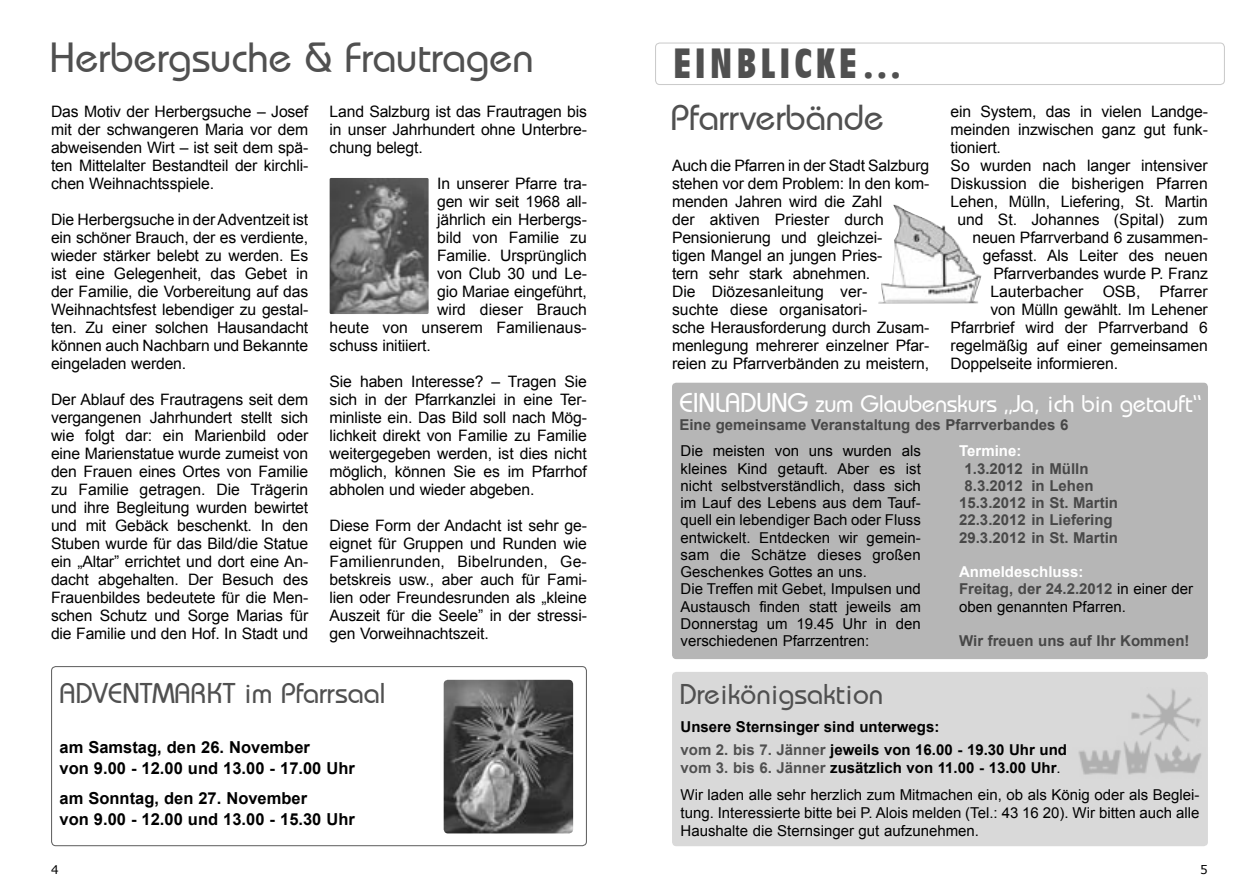
<style>
.page{position:relative;width:1259px;height:893px;background:#fff}
.page>*{position:absolute;margin:0;border:0;box-sizing:border-box;transform-origin:0 0}
.t1{font:42px "Bahirmi Light Normal";color:#505050}
.t2{font:700 condensed 42px "Antilope";letter-spacing:.1em;color:#505050}
.t3{font:36px "Bahirmi Light Normal";color:#505050}
.t4{font:28.5px "Bahirmi Light Normal";color:#505050}
.t5{font:24px "Bahirmi Light Normal";letter-spacing:-.01em;color:#fff}
.t6{font:700 16.5px/21px "Arial";color:#000}
.t7{font:15.75px/18px "Arial";letter-spacing:-.01em;color:#000;text-align:justify}
.t8{font:15px/17.2px "Arial";color:#000}
.t9{font:700 15px "Arial";color:#484848}
.t10{font:700 15px/22.5px "Arial";color:#000}
.t11{font:700 15px "Arial";color:#fff}
.t12{font:12px "Verdana";color:#000}
.s1{font-size:27.15px}
.s2{font-weight:700;color:#fff}
.s3{font-weight:700;color:#484848}
.s4{color:#505050}
.s5{font-weight:700;color:#505050}
.s6{font-weight:700}
</style>
<div class="page">
<svg style="left:51px;top:666px;width:536px;height:180px"></svg>
<img style="left:444px;top:680px;width:129px;height:153px">
<img style="left:330px;top:178px;width:98px;height:136px">
<div style="left:672px;top:672px;width:536px;height:174px;background:#d9d9d9"></div>
<svg style="left:655px;top:42px;width:570px;height:43px"></svg>
<img style="left:878px;top:205px;width:103px;height:98px">
<div style="left:672px;top:383px;width:536px;height:276px;background:#b6b6b6"></div>
<h1 class="t1" style="left:50px;top:33px;width:485px">Herbergsuche &amp; Frautragen</h1>
<p class="t7" style="left:51px;top:102px;width:259px">Das Motiv der Herbergsuche – Josef mit der schwangeren Maria vor dem abweisenden Wirt – ist seit dem spä&shy;ten Mittelalter Bestandteil der kirchli&shy;chen Weihnachtsspiele.</p>
<p class="t7" style="left:51px;top:210px;width:259px">Die Herbergsuche in der Adventzeit ist ein schöner Brauch, der es verdiente, wieder stärker belebt zu werden. Es ist eine Gelegenheit, das Gebet in der Familie, die Vorbereitung auf das Weihnachtsfest lebendiger zu gestal&shy;ten. Zu einer solchen Hausandacht können auch Nachbarn und Bekannte eingeladen werden.</p>
<p class="t7" style="left:51px;top:390px;width:259px">Der Ablauf des Frautragens seit dem vergangenen Jahrhundert stellt sich wie folgt dar: ein Marienbild oder eine Marienstatue wurde zumeist von den Frauen eines Ortes von Familie zu Familie getragen. Die Trägerin und ihre Begleitung wurden bewirtet und mit Gebäck beschenkt. In den Stuben wurde für das Bild/die Statue ein „Altar” errichtet und dort eine An&shy;dacht abgehalten. Der Besuch des Frauenbildes bedeutete für die Men&shy;schen Schutz und Sorge Marias für die Familie und den Hof. In Stadt und</p>
<p class="t7" style="left:330px;top:102px;width:259px">Land Salzburg ist das Frautragen bis in unser Jahrhundert ohne Unterbre&shy;chung belegt.</p>
<p class="t7" style="left:437px;top:174px;width:151px">In unserer Pfarre tra-</p>
<p class="t7" style="left:437px;top:192px;width:151px">gen wir seit 1968 all-</p>
<p class="t7" style="left:437px;top:210px;width:151px">jährlich ein Herbergs-</p>
<p class="t7" style="left:437px;top:228px;width:151px">bild von Familie zu</p>
<p class="t7" style="left:437px;top:246px;width:151px">Familie. Ursprünglich</p>
<p class="t7" style="left:437px;top:264px;width:151px">von Club 30 und Le-</p>
<p class="t7" style="left:437px;top:282px;width:151px">gio Mariae eingeführt,</p>
<p class="t7" style="left:437px;top:300px;width:151px">wird dieser Brauch</p>
<p class="t7" style="left:330px;top:318px;width:259px">heute von unserem Familienaus-</p>
<p class="t7" style="left:330px;top:336px;width:103px">schuss initiiert.</p>
<p class="t7" style="left:330px;top:372px;width:259px">Sie haben Interesse? – Tragen Sie sich in der Pfarrkanzlei in eine Ter&shy;minliste ein. Das Bild soll nach Mög&shy;lichkeit direkt von Familie zu Familie weitergegeben werden, ist dies nicht möglich, können Sie es im Pfarrhof abholen und wieder abgeben.</p>
<p class="t7" style="left:330px;top:516px;width:259px">Diese Form der Andacht ist sehr ge&shy;eignet für Gruppen und Runden wie Familienrunden, Bibelrunden, Ge&shy;betskreis usw., aber auch für Fami&shy;lien oder Freundesrunden als „kleine Auszeit für die Seele” in der stressi&shy;gen Vorweihnachtszeit.</p>
<h3 class="t4" style="left:60px;top:676px;width:328px">ADVENTMARKT im Pfarrsaal</h3>
<p class="t6" style="left:60px;top:737px;width:297px">am Samstag, den 26. November<br>von 9.00 - 12.00 und 13.00 - 17.00 Uhr</p>
<p class="t6" style="left:60px;top:788px;width:297px">am Sonntag, den 27. November<br>von 9.00 - 12.00 und 13.00 - 15.30 Uhr</p>
<h1 class="t2" style="left:673px;top:40px;width:231px">EINBLICKE…</h1>
<h2 class="t3" style="left:671px;top:96px;width:214px">Pfarrverbände</h2>
<p class="t7" style="left:672px;top:156px;width:259px;text-align:left">Auch die Pfarren in der Stadt Salzburg stehen vor dem Problem: In den kom&shy;menden Jahren wird die Zahl<br>der aktiven Priester durch<br>Pensionierung und gleichzei-<br>tigen Mangel an jungen Pries-<br>tern sehr stark abnehmen.<br>Die Diözesanleitung ver-<br>suchte diese organisatori-<br>sche Herausforderung durch Zusam&shy;menlegung mehrerer einzelner Pfar&shy;reien zu Pfarrverbänden zu meistern,</p>
<p class="t7" style="left:950px;top:102px;width:259px">ein System, das in vielen Landge-</p>
<p class="t7" style="left:950px;top:120px;width:259px">meinden inzwischen ganz gut funk-</p>
<p class="t7" style="left:950px;top:138px;width:52px">tioniert.</p>
<p class="t7" style="left:950px;top:156px;width:259px">So wurden nach langer intensiver</p>
<p class="t7" style="left:950px;top:174px;width:259px">Diskussion die bisherigen Pfarren</p>
<p class="t7" style="left:950px;top:192px;width:259px">Lehen, Mülln, Liefering, St. Martin</p>
<p class="t7" style="left:957px;top:210px;width:252px">und St. Johannes (Spital) zum</p>
<p class="t7" style="left:972px;top:228px;width:237px">neuen Pfarrverband 6 zusammen-</p>
<p class="t7" style="left:983px;top:246px;width:226px">gefasst. Als Leiter des neuen</p>
<p class="t7" style="left:993px;top:264px;width:216px">Pfarrverbandes wurde P. Franz</p>
<p class="t7" style="left:990px;top:282px;width:219px">Lauterbacher OSB, Pfarrer</p>
<p class="t7" style="left:990px;top:300px;width:219px">von Mülln gewählt. Im Lehener</p>
<p class="t7" style="left:950px;top:318px;width:259px">Pfarrbrief wird der Pfarrverband 6</p>
<p class="t7" style="left:950px;top:336px;width:259px">regelmäßig auf einer gemeinsamen</p>
<p class="t7" style="left:950px;top:354px;width:169px">Doppelseite informieren.</p>
<h3 class="t5" style="left:679px;top:389px;width:524px"><span class="s1">EINLADUNG</span> zum Glaubenskurs „Ja, ich bin getauft“</h3>
<p class="t9" style="left:679px;top:415px;width:390px">Eine gemeinsame Veranstaltung des Pfarrverbandes 6</p>
<p class="t8" style="left:680px;top:443px;width:242px">Die meisten von uns wurden als kleines Kind getauft. Aber es ist nicht selbstverständlich, dass sich im Lauf des Lebens aus dem Tauf&shy;quell ein lebendiger Bach oder Fluss entwickelt. Entdecken wir gemein&shy;sam die Schätze dieses großen<br>Geschenkes Gottes an uns.<br>Die Treffen mit Gebet, Impulsen und<br>Austausch finden statt jeweils am<br>Donnerstag um 19.45 Uhr in den verschiedenen Pfarrzentren:</p>
<p class="t11" style="left:959px;top:441px;width:64px">Termine:</p>
<p class="t9" style="left:964px;top:458px;width:125px">1.3.2012 in Mülln</p>
<p class="t9" style="left:964px;top:476px;width:130px">8.3.2012 in Lehen</p>
<p class="t9" style="left:959px;top:493px;width:160px">15.3.2012 in St. Martin</p>
<p class="t9" style="left:959px;top:510px;width:155px">22.3.2012 in Liefering</p>
<p class="t9" style="left:959px;top:527px;width:160px">29.3.2012 in St. Martin</p>
<p class="t8" style="left:959px;top:563px;width:235px"><span class="s2">Anmeldeschluss:<br></span><span class="s3">Freitag, der 24.2.2012</span> in einer der oben genannten Pfarren.</p>
<p class="t9" style="left:959px;top:631px;width:232px">Wir freuen uns auf Ihr Kommen!</p>
<h3 class="t4" style="left:679px;top:678px;width:205px">Dreikönigsaktion</h3>
<p class="t10" style="left:680px;top:716px;width:388px">Unsere Sternsinger sind unterwegs:<br><span class="s4">vom 2. bis 7. Jänner</span> jeweils von 16.00 - 19.30 Uhr und</p>
<p class="t8" style="left:680px;top:754px;width:520px;line-height:27px"><span class="s5">vom 3. bis 6. Jänner</span> <span class="s6">zusätzlich von 11.00 - 13.00 Uhr</span>.<br>Wir laden alle sehr herzlich zum Mitmachen ein, ob als König oder als Beglei-</p>
<p class="t8" style="left:680px;top:804px;width:520px;line-height:18px">tung. Interessierte bitte bei P. Alois melden (Tel.: 43 16 20). Wir bitten auch alle<br>Haushalte die Sternsinger gut aufzunehmen.</p>
<p class="t12" style="left:51px;top:862px;width:9px">4</p>
<p class="t12" style="left:1200px;top:862px;width:9px">5</p>
</div>
